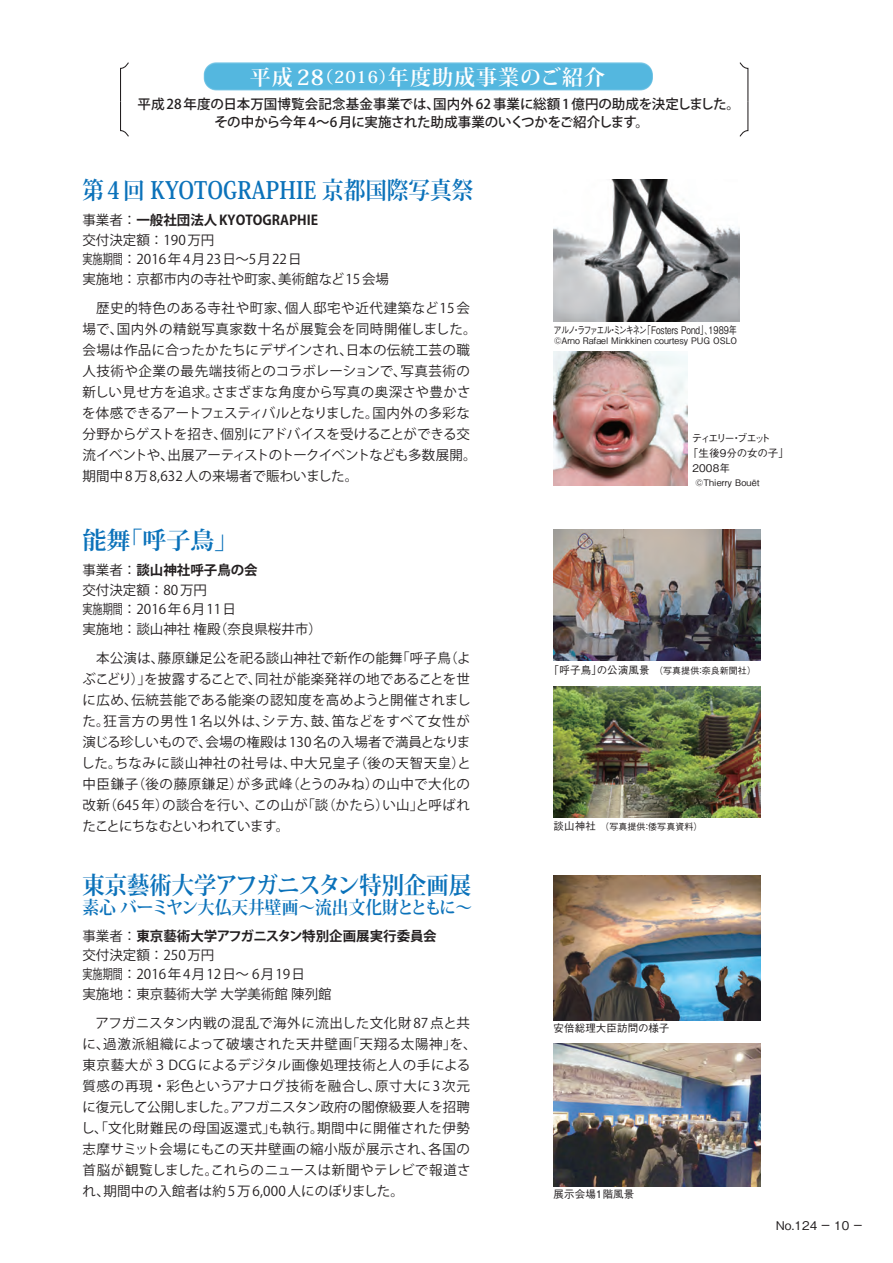
<style>
.page{position:relative;width:893px;height:1263px;background:#fff}
.page>*{position:absolute;margin:0;border:0;box-sizing:border-box;transform-origin:0 0}
.t1{font:700 24px "Koz Min Pro";color:#0b72ba;scale:.9 1}
.t2{font:700 24px "Koz Min Pro";color:#0b72ba;scale:.93 1}
.t3{font:700 24px "Koz Min Pro";color:#0b72ba}
.t4{font:700 21px "Koz Min Pro";letter-spacing:.05em;color:#fff}
.t5{font:700 18px "Koz Min Pro";color:#0b72ba;scale:.93 1}
.t6{font:13.5px/21px "Koz Go Pro";letter-spacing:.01em;color:#231f20}
.t7{font:13.5px/21px "Koz Go Pro";letter-spacing:.03em;color:#231f20}
.t8{font:500 13.5px/18px "Koz Go Pro";color:#231f20;text-align:center}
.t9{font:500 12px "Gothic BBB Pro";color:#231f20}
.t10{font:500 10.5px "Gothic BBB Pro";color:#231f20;scale:.77 1}
.t11{font:500 10.5px "Gothic BBB Pro";color:#231f20}
.t12{font:500 10.5px "Gothic BBB Pro";letter-spacing:-.22em;color:#231f20}
.t13{font:500 10.5px "Gothic BBB Pro";letter-spacing:-.02em;color:#231f20}
.t14{font:500 9px "Gothic BBB Pro";color:#231f20}
.s1{font-size:16.5px}
.s2{font-weight:700}
.s3{font-size:10.5px}
</style>
<div class="page">
<img style="left:553px;top:180px;width:186px;height:142px">
<div style="left:204px;top:62px;width:449px;height:29px;background:#54b7df;border-radius:13px"></div>
<svg style="left:120px;top:62px;width:9px;height:75px"></svg>
<svg style="left:739px;top:62px;width:10px;height:75px"></svg>
<img style="left:553px;top:351px;width:134px;height:134px">
<img style="left:553px;top:875px;width:207px;height:146px">
<img style="left:553px;top:1043px;width:207px;height:143px">
<img style="left:553px;top:686px;width:207px;height:131px">
<img style="left:553px;top:529px;width:207px;height:132px">
<h2 class="t4" style="left:250px;top:62px;width:357px">平成28<span class="s1">（2016）</span>年度助成事業のご紹介</h2>
<p class="t8" style="left:124px;top:96px;width:618px">　平成 28 年度の日本万国博覧会記念基金事業では、国内外 62 事業に総額 1 億円の助成を決定しました。その中から今年 4～6月に実施された助成事業のいくつかをご紹介します。</p>
<h1 class="t1" style="left:82px;top:173px;width:436px">第4回 KYOTOGRAPHIE 京都国際写真祭</h1>
<p class="t6" style="left:82px;top:211px;width:322px;line-height:19.5px">事業者：<span class="s2">一般社団法人 KYOTOGRAPHIE<br></span>交付決定額：190 万円<br>実施期間：2016 年 4月23日～5月22日<br>実施地：京都市内の寺社や町家、美術館など15 会場　</p>
<p class="t6" style="left:82px;top:298px;width:396px">　歴史的特色のある寺社や町家、個人邸宅や近代建築など15会場で、国内外の精鋭写真家数十名が展覧会を同時開催しました。会場は作品に合ったかたちにデザインされ、日本の伝統工芸の職人技術や企業の最先端技術とのコラボレーションで、写真芸術の新しい見せ方を追求。さまざまな角度から写真の奥深さや豊かさを体感できるアートフェスティバルとなりました。国内外の多彩な分野からゲストを招き、個別にアドバイスを受けることができる交流イベントや、出展アーティストのトークイベントなども多数展開。期間中 8 万 8,632 人の来場者で賑わいました。</p>
<h1 class="t3" style="left:82px;top:523px;width:157px">能舞「呼子鳥」</h1>
<p class="t6" style="left:82px;top:561px;width:241px;line-height:19.5px">事業者：<span class="s2">談山神社呼子鳥の会<br></span>交付決定額：80 万円<br>実施期間：2016 年 6月11日<br>実施地：談山神社 権殿（奈良県桜井市）</p>
<p class="t6" style="left:81px;top:648px;width:391px;text-align:justify">　本公演は、藤原鎌足公を祀る談山神社で新作の能舞「呼子鳥（よぶこどり）」を披露することで、同社が能楽発祥の地であることを世に広め、伝統芸能である能楽の認知度を高めようと開催されました。狂言方の男性1名以外は、シテ方、鼓、笛などをすべて女性が演じる珍しいもので、会場の権殿は 130 名の入場者で満員となりました。ちなみに談山神社の社号は、中大兄皇子（後の天智天皇）と中臣鎌子（後の藤原鎌足）が多武峰（とうのみね）の山中で大化の改新（645 年）の談合を行い、この山が「談（かたら）い山」と呼ばれたことにちなむといわれています。</p>
<h1 class="t2" style="left:82px;top:868px;width:443px">東京藝術大学アフガニスタン特別企画展　</h1>
<h3 class="t5" style="left:82px;top:895px;width:421px">素心 バーミヤン大仏天井壁画～流出文化財とともに～</h3>
<p class="t6" style="left:82px;top:926px;width:356px;line-height:19.5px">事業者：<span class="s2">東京藝術大学アフガニスタン特別企画展実行委員会</span>交付決定額：250 万円<br>実施期間：2016 年 4月12日～ 6月19日<br>実施地：東京藝術大学 大学美術館 陳列館</p>
<p class="t7" style="left:81px;top:1013px;width:397px">　アフガニスタン内戦の混乱で海外に流出した文化財87点と共に、過激派組織によって破壊された天井壁画「天翔る太陽神」を、東京藝大が３DCGによるデジタル画像処理技術と人の手による質感の再現・彩色というアナログ技術を融合し、原寸大に3次元に復元して公開しました。アフガニスタン政府の閣僚級要人を招聘し、「文化財難民の母国返還式」も執行。期間中に開催された伊勢志摩サミット会場にもこの天井壁画の縮小版が展示され、各国の首脳が観覧しました。これらのニュースは新聞やテレビで報道され、期間中の入館者は約 5 万 6,000 人にのぼりました。</p>
<p class="t10" style="left:554px;top:321px;width:240px">アルノ・ラファエル・ミンキネン「Fosters Pond」、1989年</p>
<p class="t14" style="left:554px;top:333px;width:185px">©Arno Rafael Minkkinen courtesy PUG OSLO</p>
<p class="t12" style="left:692px;top:430px;width:80px">ティエリー・ブエット</p>
<p class="t13" style="left:688px;top:445px;width:103px">「生後9分の女の子」</p>
<p class="t11" style="left:692px;top:460px;width:39px">2008年</p>
<p class="t14" style="left:696px;top:475px;width:66px">©Thierry Bouët</p>
<p class="t14" style="left:549px;top:663px;width:209px"><span class="s3">「呼子鳥」の公演風景</span>　（写真提供：奈良新聞社）</p>
<p class="t14" style="left:553px;top:820px;width:151px"><span class="s3">談山神社</span>　（写真提供：倭写真資料）</p>
<p class="t11" style="left:553px;top:1020px;width:117px">安倍総理大臣訪問の様子</p>
<p class="t11" style="left:553px;top:1186px;width:82px">展示会場1階風景</p>
<p class="t9" style="left:776px;top:1215px;width:88px">No.124 一 10 一</p>
</div>
